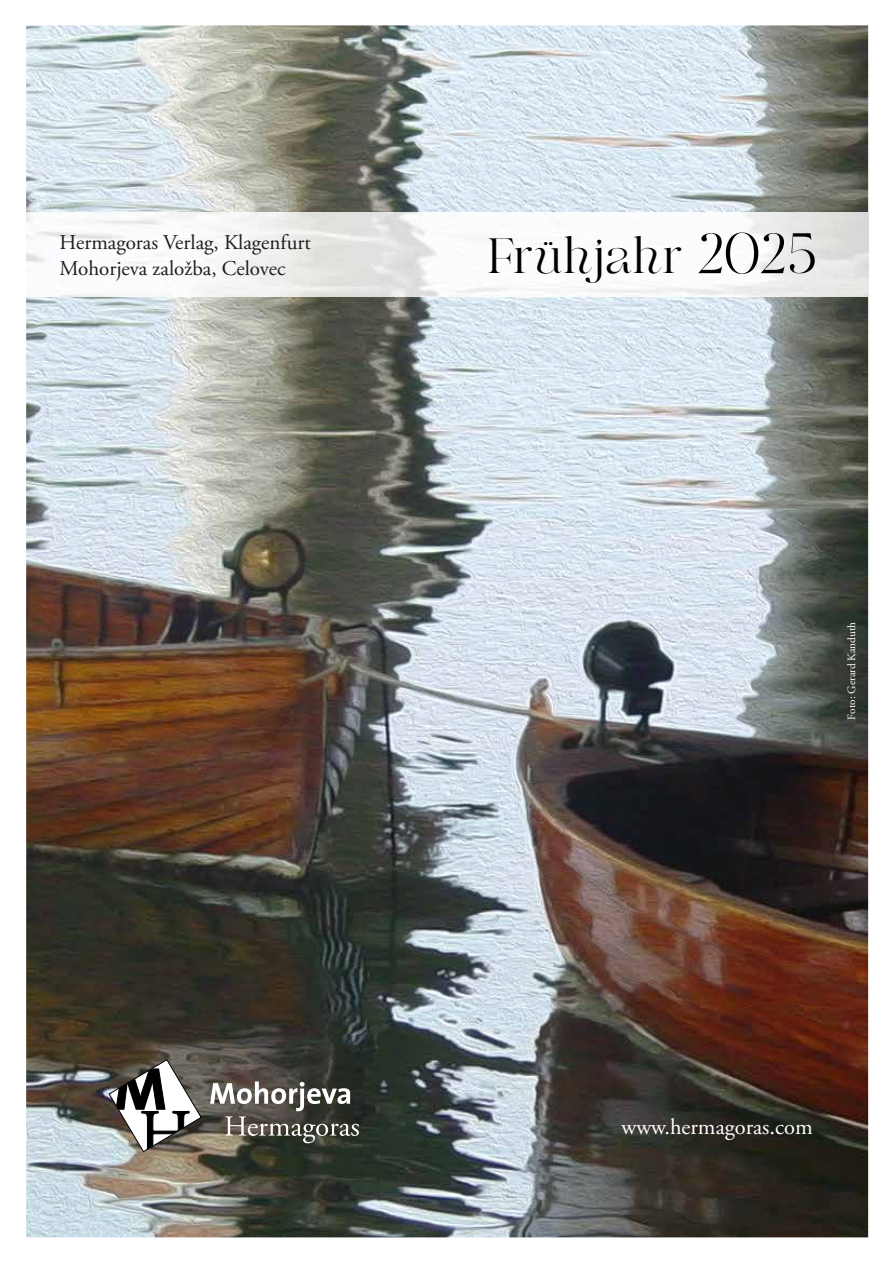
<style>
.page{position:relative;width:893px;height:1263px;background:#fff}
.page>*{position:absolute;margin:0;border:0;box-sizing:border-box;transform-origin:0 0}
.t1{font:49.5px "Maglite";color:#000}
.t2{font:22.5px "Adobe Garamond Pro";color:#fff}
.t3{font:21px/25.2px "Adobe Garamond Pro";color:#1d1e21}
.t4{font:11.25px "Adobe Garamond Pro";color:#fff}
.s1{font-size:57px}
</style>
<div class="page">
<img style="left:26px;top:25px;width:842px;height:1212px">
<img style="left:26px;top:213px;width:842px;height:84px">
<svg style="left:108px;top:1059px;width:94px;height:93px"></svg>
<svg style="left:210px;top:1081px;width:149px;height:62px"></svg>
<p class="t3" style="left:59px;top:231px;width:253px">Hermagoras Verlag, Klagenfurt<br>Mohorjeva založba, Celovec</p>
<h1 class="t1" style="left:487px;top:229px;width:331px">Frühjahr <span class="s1">2025</span></h1>
<p class="t4" style="left:845px;top:719px;width:99px;rotate:-90deg">Foto: Gerard Kanduth</p>
<p class="t2" style="left:621px;top:1113px;width:193px">www.hermagoras.com</p>
</div>
